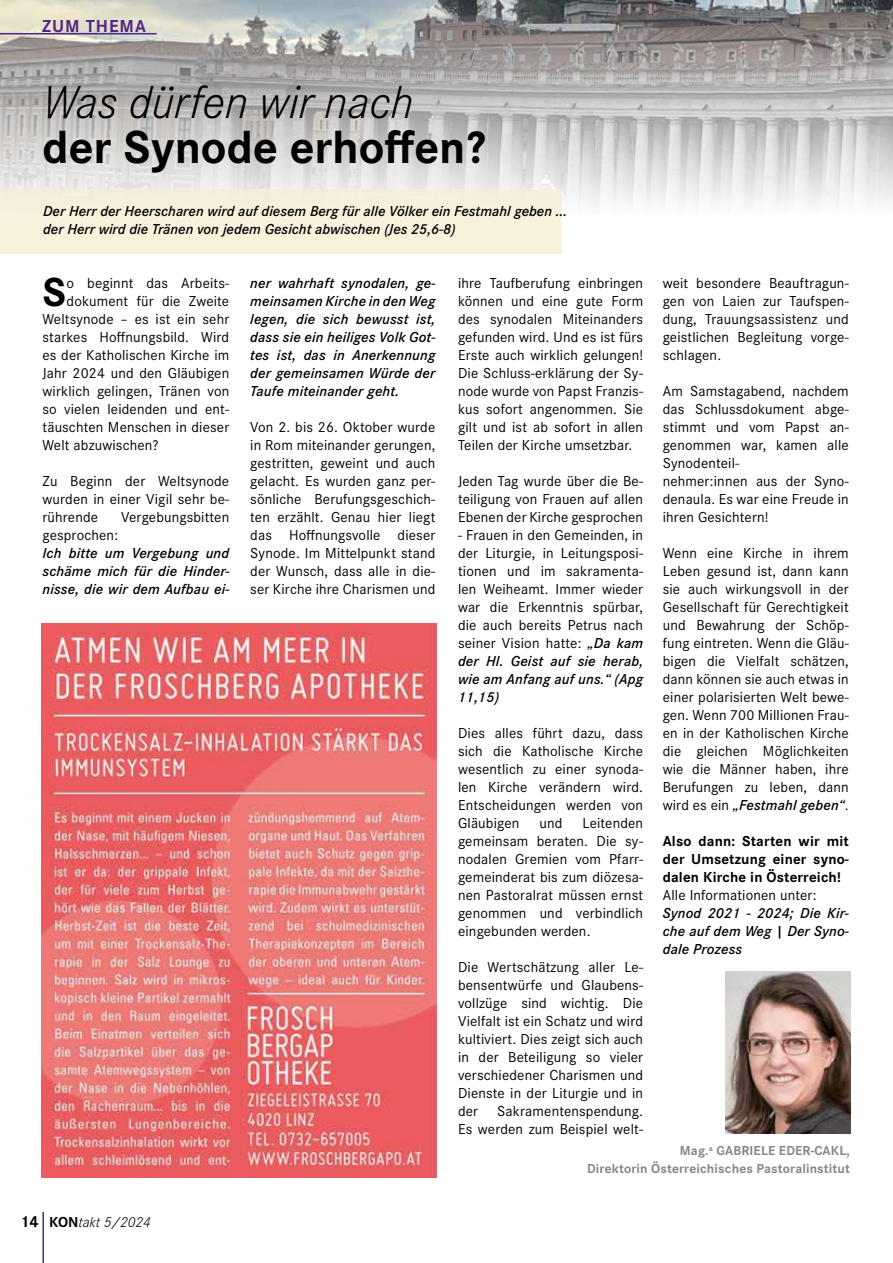
<style>
.page{position:relative;width:893px;height:1263px;background:#fff}
.page>*{position:absolute;margin:0;border:0;box-sizing:border-box;transform-origin:0 0}
.t1{font:700 48px "Corporate S";color:#000}
.t2{font:italic 300 48px "Corporate S";color:#000}
.t3{font:700 42px "Corporate S";color:#000}
.t4{font:700 18px "Corporate S";letter-spacing:.05em;color:#522583}
.t5{font:700 16.5px "Corporate S";color:#000}
.t6{font:15px/18px "Corporate S";letter-spacing:.01em;color:#000;text-align:justify}
.t7{font:italic 600 15px/18px "Corporate S";letter-spacing:.01em;color:#000;text-align:justify}
.t8{font:700 15px/18px "Corporate S";letter-spacing:.01em;color:#000;text-align:justify}
.t9{font:italic 300 15px "Corporate S";color:#000}
.t10{font:700 13.5px/18px "Corporate S";letter-spacing:.01em;color:#878787;text-align:right}
.s1{font-weight:600;font-style:italic}
.s2{font-weight:700;font-style:normal}
</style>
<div class="page">
<img style="left:0;top:0;width:893px;height:207px">
<div style="left:0;top:189px;width:562px;height:65px;background:#f8f2dd"></div>
<hr style="left:42px;top:1212px;width:2px;height:51px;background:#522583">
<img style="left:42px;top:623px;width:395px;height:554px">
<img style="left:725px;top:971px;width:125px;height:162px">
<hr style="left:0;top:33px;width:157px;height:1px;background:#522583">
<p class="t4" style="left:42px;top:14px;width:105px">ZUM THEMA</p>
<h1 class="t2" style="left:42px;top:72px;width:372px">Was dürfen wir nach</h1>
<h1 class="t1" style="left:42px;top:114px;width:444px">der Synode erhoffen?</h1>
<p class="t7" style="left:43px;top:202px;width:526px">Der Herr der Heerscharen wird auf diesem Berg für alle Völker ein Festmahl geben … der Herr wird die Tränen von jedem Gesicht abwischen (Jes 25,6-8)</p>
<h2 class="t3" style="left:42px;top:263px;width:25px">S</h2>
<p class="t6" style="left:67px;top:273px;width:164px">o beginnt das Arbeits-</p>
<p class="t6" style="left:67px;top:291px;width:164px">dokument für die Zweite</p>
<p class="t6" style="left:42px;top:309px;width:188px">Weltsynode – es ist ein sehr</p>
<p class="t6" style="left:42px;top:327px;width:188px">starkes Hoffnungsbild. Wird</p>
<p class="t6" style="left:42px;top:345px;width:188px">es der Katholischen Kirche im</p>
<p class="t6" style="left:42px;top:363px;width:188px">Jahr 2024 und den Gläubigen</p>
<p class="t6" style="left:42px;top:381px;width:188px">wirklich gelingen, Tränen von</p>
<p class="t6" style="left:42px;top:399px;width:188px">so vielen leidenden und ent-</p>
<p class="t6" style="left:42px;top:417px;width:188px">täuschten Menschen in dieser</p>
<p class="t6" style="left:42px;top:435px;width:118px">Welt abzuwischen?</p>
<p class="t6" style="left:42px;top:471px;width:188px">Zu Beginn der Weltsynode wurden in einer Vigil sehr be&shy;rührende</p>
<p class="t6" style="left:121px;top:507px;width:110px">Vergebungsbitten</p>
<p class="t6" style="left:42px;top:525px;width:77px">gesprochen:</p>
<p class="t7" style="left:42px;top:544px;width:189px">Ich bitte um Vergebung und schäme mich für die Hinder&shy;nisse, die wir dem Aufbau ei-</p>
<p class="t7" style="left:250px;top:274px;width:187px">ner wahrhaft synodalen, ge&shy;meinsamen Kirche in den Weg legen, die sich bewusst ist, dass sie ein heiliges Volk Got&shy;tes ist, das in Anerkennung der gemeinsamen Würde der Taufe miteinander geht.</p>
<p class="t6" style="left:250px;top:417px;width:187px">Von 2. bis 26. Oktober wurde in Rom miteinander gerungen, gestritten, geweint und auch gelacht. Es wurden ganz per&shy;sönliche Berufungsgeschich&shy;ten erzählt. Genau hier liegt das Hoffnungsvolle dieser Synode. Im Mittelpunkt stand der Wunsch, dass alle in die&shy;ser Kirche ihre Charismen und</p>
<p class="t6" style="left:458px;top:273px;width:187px">ihre Taufberufung einbringen können und eine gute Form des synodalen Miteinanders gefunden wird. Und es ist fürs Erste auch wirklich gelungen!<br>Die Schluss-erklärung der Sy&shy;node wurde von Papst Franzis&shy;kus sofort angenommen. Sie gilt und ist ab sofort in allen Teilen der Kirche umsetzbar.</p>
<p class="t6" style="left:458px;top:471px;width:187px">Jeden Tag wurde über die Be&shy;teiligung von Frauen auf allen Ebenen der Kirche gesprochen</p>
<p class="t6" style="left:458px;top:525px;width:187px">- Frauen in den Gemeinden, in der Liturgie, in Leitungsposi&shy;tionen und im sakramenta&shy;len Weiheamt. Immer wieder war die Erkenntnis spürbar, die auch bereits Petrus nach seiner Vision hatte: <span class="s1">„Da kam der Hl. Geist auf sie herab, wie am Anfang auf uns.“ (Apg 11,15)</span></p>
<p class="t6" style="left:458px;top:723px;width:187px">Dies alles führt dazu, dass sich die Katholische Kirche wesentlich zu einer synoda&shy;len Kirche verändern wird.<br>Entscheidungen werden von Gläubigen</p>
<p class="t6" style="left:458px;top:813px;width:187px;text-indent:124px">Leitenden gemeinsam beraten. Die sy&shy;nodalen Gremien vom Pfarr&shy;gemeinderat bis zum diözesa&shy;nen Pastoralrat müssen ernst genommen und verbindlich eingebunden werden.</p>
<p class="t6" style="left:458px;top:957px;width:187px">Die Wertschätzung aller Le&shy;bensentwürfe und Glaubens&shy;vollzüge sind wichtig. Die Vielfalt ist ein Schatz und wird kultiviert. Dies zeigt sich auch in der Beteiligung so vieler verschiedener Charismen und Dienste in der Liturgie und in der</p>
<p class="t6" style="left:539px;top:813px;width:24px">und</p>
<p class="t6" style="left:458px;top:1101px;width:187px;text-align:right">Sakramentenspendung.<br>Es werden zum Beispiel welt-</p>
<p class="t6" style="left:663px;top:273px;width:188px">weit besondere Beauftragun&shy;gen von Laien zur Taufspen&shy;dung, Trauungsassistenz und geistlichen Begleitung vorge&shy;schlagen.</p>
<p class="t6" style="left:663px;top:381px;width:188px;text-align:left">Am Samstagabend, nachdem das Schlussdokument abge&shy;stimmt und vom Papst an&shy;genommen war, kamen alle<br>Synodenteil-<br>nehmer:innen aus der Syno&shy;denaula. Es war eine Freude in ihren Gesichtern!</p>
<p class="t6" style="left:663px;top:543px;width:188px">Wenn eine Kirche in ihrem Leben gesund ist, dann kann sie auch wirkungsvoll in der Gesellschaft für Gerechtigkeit und Bewahrung der Schöp&shy;fung eintreten. Wenn die Gläu&shy;bigen die Vielfalt schätzen, dann können sie auch etwas in einer polarisierten Welt bewe&shy;gen. Wenn 700 Millionen Frau&shy;en in der Katholischen Kirche die gleichen Möglichkeiten wie die Männer haben, ihre Berufungen zu leben, dann wird es ein <span class="s1">„Festmahl geben“</span>.</p>
<p class="t8" style="left:663px;top:832px;width:188px">Also dann: Starten wir mit der Umsetzung einer syno&shy;dalen Kirche in Österreich!</p>
<p class="t6" style="left:663px;top:885px;width:155px">Alle Informationen unter:</p>
<p class="t7" style="left:663px;top:904px;width:188px">Synod 2021 - 2024; Die Kir&shy;che auf dem Weg | Der Syno&shy;dale Prozess</p>
<p class="t5" style="left:20px;top:1210px;width:20px">14</p>
<p class="t9" style="left:49px;top:1213px;width:103px"><span class="s2">KON</span>takt 5/2024</p>
<p class="t10" style="left:587px;top:1141px;width:264px">Mag.<sup>a</sup> GABRIELE EDER-CAKL,<br>Direktorin Österreichisches Pastoralinstitut</p>
</div>
